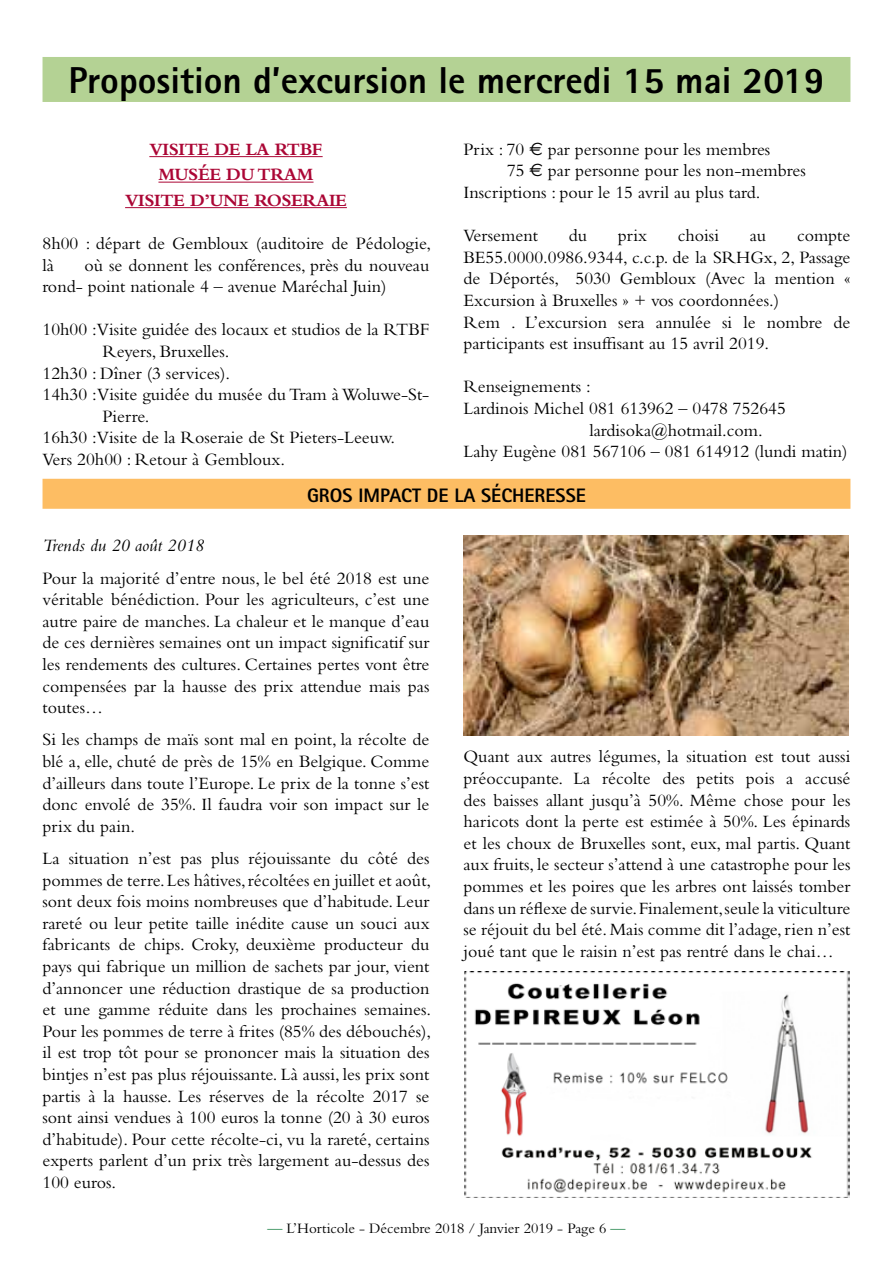
<style>
.page{position:relative;width:893px;height:1263px;background:#fff}
.page>*{position:absolute;margin:0;border:0;box-sizing:border-box;transform-origin:0 0}
.t1{font:800 37.5px "Rotis Sans Serif";color:#000}
.t2{font:800 19.5px "Rotis Sans Serif";color:#000}
.t3{font:18px/21.6px "Bembo";color:#000;text-align:justify}
.t4{font:700 18px/25.5px "Bembo";letter-spacing:-.02em;color:#ab0635;text-align:center}
.t5{font:italic 18px "Bembo";color:#000}
.t6{font:15px "Bembo";color:#000}
.s1{font-family:"Euro Sans"}
.s2{color:#00732f}
</style>
<div class="page">
<div style="left:43px;top:57px;width:807px;height:45px;background:#b4d294"></div>
<hr style="left:149px;top:156px;width:174px;height:1px;background:#ab0635">
<hr style="left:158px;top:182px;width:156px;height:1px;background:#ab0635">
<hr style="left:125px;top:207px;width:222px;height:1px;background:#ab0635">
<div style="left:43px;top:479px;width:807px;height:30px;background:#fdbd63"></div>
<img style="left:463px;top:536px;width:385px;height:200px">
<img style="left:464px;top:971px;width:386px;height:226px">
<h1 class="t1" style="left:68px;top:57px;width:758px">Proposition d’excursion le mercredi 15 mai 2019</h1>
<p class="t4" style="left:125px;top:136px;width:223px">VISITE DE LA RTBF<br>MUSÉE DU TRAM<br>VISITE D’UNE ROSERAIE</p>
<p class="t3" style="left:43px;top:232px;width:390px">8h00 : départ de Gembloux (auditoire de Pédologie, là</p>
<p class="t3" style="left:43px;top:254px;width:388px;text-indent:42px">où se donnent les conférences, près du nouveau rond- point nationale 4 – avenue Maréchal Juin)</p>
<p class="t3" style="left:43px;top:319px;width:388px">10h00 :Visite guidée des locaux et studios de la RTBF</p>
<p class="t3" style="left:103px;top:340px;width:129px">Reyers, Bruxelles.</p>
<p class="t3" style="left:43px;top:362px;width:189px">12h30 : Dîner (3 services).</p>
<p class="t3" style="left:43px;top:383px;width:388px">14h30 :Visite guidée du musée du Tram à Woluwe-St-</p>
<p class="t3" style="left:103px;top:405px;width:49px">Pierre.</p>
<p class="t3" style="left:43px;top:427px;width:354px">16h30 :Visite de la Roseraie de St Pieters-Leeuw.</p>
<p class="t3" style="left:43px;top:448px;width:244px">Vers 20h00 : Retour à Gembloux.</p>
<p class="t3" style="left:463px;top:138px;width:308px">Prix : 70 <span class="s1">€</span> par personne pour les membres</p>
<p class="t3" style="left:507px;top:160px;width:300px">75 <span class="s1">€</span> par personne pour les non-membres</p>
<p class="t3" style="left:463px;top:181px;width:298px">Inscriptions : pour le 15 avril au plus tard.</p>
<p class="t3" style="left:463px;top:224px;width:76px">Versement</p>
<p class="t3" style="left:569px;top:224px;width:20px">du</p>
<p class="t3" style="left:618px;top:224px;width:31px">prix</p>
<p class="t3" style="left:678px;top:224px;width:43px">choisi</p>
<p class="t3" style="left:750px;top:224px;width:18px">au</p>
<p class="t3" style="left:463px;top:224px;width:388px;text-align:left;text-indent:333px">compte BE55.0000.0986.9344, c.c.p. de la SRHGx, 2, Passage de Déportés, 5030 Gembloux (Avec la mention « Excursion à Bruxelles » + vos coordonnées.)<br>Rem . L’excursion sera annulée si le nombre de participants est insuffisant au 15 avril 2019.</p>
<p class="t3" style="left:463px;top:376px;width:129px">Renseignements :</p>
<p class="t3" style="left:463px;top:397px;width:324px">Lardinois Michel 081 613962 – 0478 752645</p>
<p class="t3" style="left:589px;top:419px;width:175px">lardisoka@hotmail.com.</p>
<p class="t3" style="left:463px;top:440px;width:386px">Lahy Eugène 081 567106 – 081 614912 (lundi matin)</p>
<p class="t2" style="left:307px;top:483px;width:280px">GROS IMPACT DE LA SÉCHERESSE</p>
<p class="t5" style="left:43px;top:535px;width:163px">Trends du 20 août 2018</p>
<p class="t3" style="left:43px;top:567px;width:388px">Pour la majorité d’entre nous, le bel été 2018 est une véritable bénédiction. Pour les agriculteurs, c’est une autre paire de manches. La chaleur et le manque d’eau de ces dernières semaines ont un impact significatif sur les rendements des cultures. Certaines pertes vont être compensées par la hausse des prix attendue mais pas toutes…</p>
<p class="t3" style="left:43px;top:729px;width:388px">Si les champs de maïs sont mal en point, la récolte de blé a, elle, chuté de près de 15% en Belgique. Comme d’ailleurs dans toute l’Europe. Le prix de la tonne s’est donc envolé de 35%. Il faudra voir son impact sur le prix du pain.</p>
<p class="t3" style="left:43px;top:847px;width:390px">La situation n’est pas plus réjouissante du côté des pommes de terre. Les hâtives, récoltées en juillet et août, sont deux fois moins nombreuses que d’habitude. Leur rareté ou leur petite taille inédite cause un souci aux fabricants de chips. Croky, deuxième producteur du pays qui fabrique un million de sachets par jour, vient d’annoncer une réduction drastique de sa production et une gamme réduite dans les prochaines semaines.<br>Pour les pommes de terre à frites (85% des débouchés), il est trop tôt pour se prononcer mais la situation des bintjes n’est pas plus réjouissante. Là aussi, les prix sont partis à la hausse. Les réserves de la récolte 2017 se sont ainsi vendues à 100 euros la tonne (20 à 30 euros d’habitude). Pour cette récolte-ci, vu la rareté, certains experts parlent d’un prix très largement au-dessus des 100 euros.</p>
<p class="t3" style="left:463px;top:745px;width:388px">Quant aux autres légumes, la situation est tout aussi préoccupante. La récolte des petits pois a accusé des baisses allant jusqu’à 50%. Même chose pour les haricots dont la perte est estimée à 50%. Les épinards et les choux de Bruxelles sont, eux, mal partis. Quant aux fruits, le secteur s’attend à une catastrophe pour les pommes et les poires que les arbres ont laissés tomber dans un réflexe de survie. Finalement, seule la viticulture se réjouit du bel été. Mais comme dit l’adage, rien n’est joué tant que le raisin n’est pas rentré dans le chai…</p>
<p class="t6" style="left:267px;top:1219px;width:360px"><span class="s2">—</span> L’Horticole - Décembre 2018 / Janvier 2019 - Page 6 <span class="s2">—</span></p>
</div>
